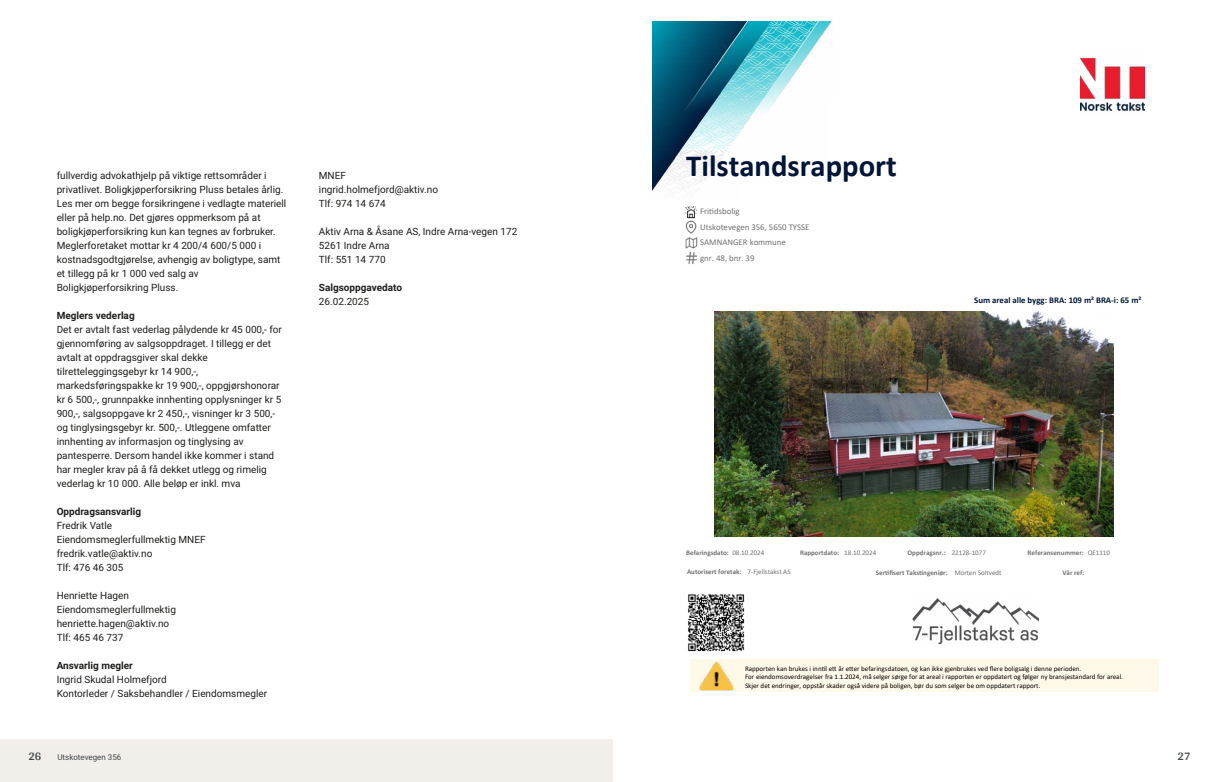
<style>
.page{position:relative;width:1219px;height:782px;background:#fff}
.page>*{position:absolute;margin:0;border:0;box-sizing:border-box;transform-origin:0 0}
.t1{font:700 30.7px "Calibri";color:#011538}
.t2{font:700 12px "Arya";color:#414749}
.t3{font:10px/14px "Roboto Vitec";color:#1d1d1b}
.t4{font:700 10px "Roboto Vitec";color:#1d1d1b}
.t5{font:8.8px "Calibri";color:#727272}
.t6{font:700 8.8px "Calibri";color:#011538}
.t7{font:8px "Roboto Vitec";color:#414749}
.t8{font:7px/8.6px "Calibri";color:#000}
.t9{font:700 7px "Calibri";color:#727272}
.s1{font-weight:400}
</style>
<div class="page">
<div style="left:0;top:739px;width:612px;height:42px;background:#f2eeea"></div>
<img style="left:653px;top:21px;width:179px;height:169px">
<img style="left:1081px;top:57px;width:63px;height:54px">
<img style="left:688px;top:594px;width:57px;height:58px">
<img style="left:715px;top:312px;width:398px;height:224px">
<img style="left:912px;top:598px;width:127px;height:45px">
<div style="left:690px;top:658px;width:469px;height:33px;background:#fff9e9"></div>
<img style="left:699px;top:661px;width:34px;height:30px">
<svg style="left:685px;top:206px;width:12px;height:58px"></svg>
<p class="t3" style="left:57px;top:167px;width:231px">fullverdig advokathjelp på viktige rettsområder i privatlivet. Boligkjøperforsikring Pluss betales årlig.<br>Les mer om begge forsikringene i vedlagte materiell eller på help.no. Det gjøres oppmerksom på at boligkjøperforsikring kun kan tegnes av forbruker.<br>Meglerforetaket mottar kr 4 200/ 4 600/ 5 000 i kostnadsgodtgjørelse, avhengig av boligtype, samt et tillegg på kr 1 000 ved salg av Boligkjøperforsikring Pluss.</p>
<p class="t4" style="left:57px;top:308px;width:80px">Meglers vederlag</p>
<p class="t3" style="left:57px;top:321px;width:227px">Det er avtalt fast vederlag pålydende kr 45 000,‑ for gjennomføring av salgsoppdraget. I tillegg er det avtalt at oppdragsgiver skal dekke tilretteleggingsgebyr kr 14 900,‑, markedsføringspakke kr 19 900,‑, oppgjørshonorar kr 6 500,‑, grunnpakke innhenting opplysninger kr 5<br>900,‑, salgsoppgave kr 2 450,‑, visninger kr 3 500,‑ og tinglysingsgebyr kr. 500,‑. Utleggene omfatter innhenting av informasjon og tinglysing av pantesperre. Dersom handel ikke kommer i stand har megler krav på å få dekket utlegg og rimelig vederlag kr 10 000. Alle beløp er inkl. mva</p>
<p class="t4" style="left:57px;top:504px;width:86px">Oppdragsansvarlig</p>
<p class="t3" style="left:57px;top:517px;width:150px">Fredrik Vatle<br>Eiendomsmeglerfullmektig MNEF fredrik.vatle@aktiv.no<br>Tlf: 476 46 305</p>
<p class="t3" style="left:57px;top:587px;width:121px">Henriette Hagen<br>Eiendomsmeglerfullmektig henriette.hagen@aktiv.no<br>Tlf: 465 46 737</p>
<p class="t4" style="left:57px;top:658px;width:78px">Ansvarlig megler</p>
<p class="t3" style="left:57px;top:671px;width:212px">Ingrid Skudal Holmefjord<br>Kontorleder / Saksbehandler / Eiendomsmegler</p>
<p class="t2" style="left:28px;top:749px;width:15px">26</p>
<p class="t7" style="left:57px;top:751px;width:66px">Utskotevegen 356</p>
<p class="t3" style="left:319px;top:167px;width:121px">MNEF ingrid.holmefjord@aktiv.no<br>Tlf: 974 14 674</p>
<p class="t3" style="left:319px;top:223px;width:200px">Aktiv Arna &amp; Åsane AS, Indre Arna‑vegen 172<br>5261 Indre Arna<br>Tlf: 551 14 770</p>
<p class="t4" style="left:319px;top:280px;width:85px">Salgsoppgavedato</p>
<p class="t3" style="left:319px;top:293px;width:52px">26.02.2025</p>
<h1 class="t1" style="left:686px;top:144px;width:212px">Tilstandsrapport</h1>
<p class="t5" style="left:700px;top:205px;width:41px">Fri琀椀dsbolig</p>
<p class="t5" style="left:700px;top:221px;width:111px">Utskotevegen 356, 5650 TYSSE</p>
<p class="t5" style="left:700px;top:252px;width:56px">gnr. 48, bnr. 39</p>
<p class="t5" style="left:700px;top:236px;width:87px">SAMNANGER kommune</p>
<p class="t6" style="left:974px;top:293px;width:169px">Sum areal alle bygg: BRA: 109 m² BRA-i: 65 m²</p>
<p class="t9" style="left:686px;top:547px;width:80px">Befaringsdato: <span class="s1">08.10.2024</span></p>
<p class="t9" style="left:800px;top:547px;width:78px">Rapportdato: <span class="s1">18.10.2024</span></p>
<p class="t9" style="left:907px;top:547px;width:80px">Oppdragsnr.: <span class="s1">22128-1077</span></p>
<p class="t9" style="left:687px;top:566px;width:105px">Autorisert foretak: <span class="s1">7-Fjellstakst AS</span></p>
<p class="t9" style="left:876px;top:567px;width:127px">Ser琀椀昀椀sert Taks琀椀ngeniør: <span class="s1">Morten Soltvedt</span></p>
<p class="t9" style="left:1028px;top:547px;width:84px">Referansenummer: <span class="s1">QE1110</span></p>
<p class="t9" style="left:1062px;top:567px;width:23px">Vår ref:</p>
<p class="t8" style="left:745px;top:663px;width:379px">Rapporten kan brukes i inn琀椀l e琀琀 år e琀琀er befaringsdatoen, og kan ikke gjenbrukes ved 昀氀ere boligsalg i denne perioden.<br>For eiendomsoverdragelser fra 1.1.2024, må selger sørge for at areal i rapporten er oppdatert og følger ny bransjestandard for areal.<br>Skjer det endringer, oppstår skader også videre på boligen, bør du som selger be om oppdatert rapport.</p>
<p class="t2" style="left:1177px;top:749px;width:15px">27</p>
</div>
